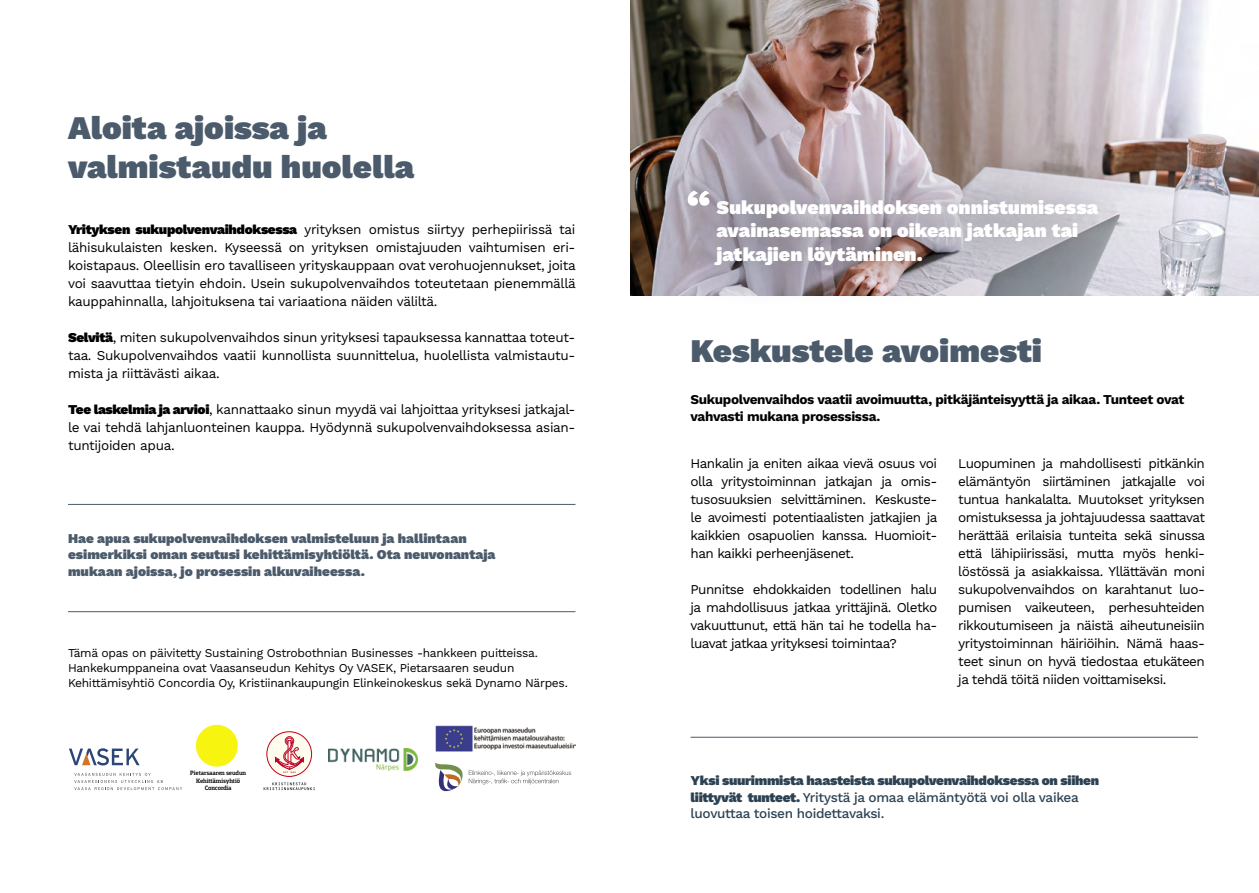
<style>
.page{position:relative;width:1259px;height:893px;background:#fff}
.page>*{position:absolute;margin:0;border:0;box-sizing:border-box;transform-origin:0 0}
.t1{font:900 33px/39.6px "Work Sans";color:#4b5b6b}
.t2{font:900 19.5px/23.4px "Work Sans";color:#fff}
.t3{font:13.5px/18px "Work Sans";letter-spacing:-.04em;color:#000;text-align:justify}
.t4{font:900 13.5px/16.2px "Work Sans";color:#4b5b6b}
.t5{font:900 13.5px/16.2px "Work Sans";letter-spacing:-.025em;color:#2c4253}
.t6{font:700 13.5px/16.2px "Work Sans";letter-spacing:-.025em;color:#000}
.t7{font:12px/15px "Work Sans";letter-spacing:-.025em;color:#000}
.t8{font:500 6.3px/7.6px "Dobra Slab";letter-spacing:-.015em;color:#040404;text-align:center}
.s1{font-weight:900}
.s2{font-weight:500}
</style>
<div class="page">
<img style="left:630px;top:0;width:629px;height:295px">
<div style="left:670px;top:154px;width:471px;height:155px;background:#000;opacity:.55"></div>
<div style="left:644px;top:147px;width:109px;height:104px;background:#000;opacity:.55"></div>
<svg style="left:688px;top:191px;width:21px;height:15px"></svg>
<hr style="left:690px;top:737px;width:508px;height:1px;background:#4b5b6b">
<hr style="left:68px;top:504px;width:507px;height:1px;background:#4b5b6b">
<hr style="left:68px;top:611px;width:507px;height:1px;background:#4b5b6b">
<svg style="left:74px;top:773px;width:108px;height:17px"></svg>
<svg style="left:69px;top:748px;width:71px;height:17px"></svg>
<div style="left:196px;top:725px;width:42px;height:42px;background:#f7f410;border-radius:50%"></div>
<svg style="left:469px;top:770px;width:102px;height:14px"></svg>
<svg style="left:435px;top:763px;width:28px;height:29px"></svg>
<img style="left:435px;top:725px;width:140px;height:26px">
<svg style="left:265px;top:730px;width:48px;height:48px"></svg>
<div style="left:267px;top:732px;width:44px;height:44px;background:#fffded;border-radius:50%"></div>
<div style="left:267px;top:731px;width:45px;height:46px;border:1px solid #be0027;border-radius:50%"></div>
<svg style="left:275px;top:736px;width:29px;height:37px"></svg>
<svg style="left:264px;top:782px;width:51px;height:8px"></svg>
<img style="left:328px;top:748px;width:90px;height:23px">
<h1 class="t1" style="left:68px;top:109px;width:348px">Aloita ajoissa ja valmistaudu huolella</h1>
<h2 class="t2" style="left:716px;top:197px;width:383px">Sukupolvenvaihdoksen onnistumisessa avainasemassa on oikean jatkajan tai jatkajien löytäminen.</h2>
<p class="t3" style="left:68px;top:221px;width:509px"><span class="s1">Yrityksen sukupolvenvaihdoksessa</span> yrityksen omistus siirtyy perhepiirissä tai lähisukulaisten kesken. Kyseessä on yrityksen omistajuuden vaihtumisen eri&shy;koistapaus. Oleellisin ero tavalliseen yrityskauppaan ovat verohuojennukset, joita voi saavuttaa tietyin ehdoin. Usein sukupolvenvaihdos toteutetaan pienemmällä kauppahinnalla, lahjoituksena tai variaationa näiden väliltä.</p>
<p class="t3" style="left:68px;top:329px;width:509px"><span class="s1">Selvitä</span>, miten sukupolvenvaihdos sinun yrityksesi tapauksessa kannattaa toteut&shy;taa. Sukupolvenvaihdos vaatii kunnollista suunnittelua, huolellista valmistautu&shy;mista ja riittävästi aikaa.</p>
<p class="t3" style="left:68px;top:401px;width:509px"><span class="s1">Tee laskelmia ja arvioi</span>, kannattaako sinun myydä vai lahjoittaa yrityksesi jatkajal&shy;le vai tehdä lahjanluonteinen kauppa. Hyödynnä sukupolvenvaihdoksessa asian&shy;tuntijoiden apua.</p>
<p class="t6" style="left:690px;top:392px;width:495px">Sukupolvenvaihdos vaatii avoimuutta, pitkäjänteisyyttä ja aikaa. Tunteet ovat vahvasti mukana prosessissa.</p>
<h1 class="t1" style="left:690px;top:332px;width:353px">Keskustele avoimesti</h1>
<p class="t4" style="left:68px;top:531px;width:429px">Hae apua sukupolvenvaihdoksen valmisteluun ja hallintaan esimerkiksi oman seutusi kehittämisyhtiöltä. Ota neuvonantaja mukaan ajoissa, jo prosessin alkuvaiheessa.</p>
<p class="t7" style="left:68px;top:646px;width:501px">Tämä opas on päivitetty Sustaining Ostrobothnian Businesses -hankkeen puitteissa.<br>Hankekumppaneina ovat Vaasanseudun Kehitys Oy VASEK, Pietarsaaren seudun<br>Kehittämisyhtiö Concordia Oy, Kristiinankaupungin Elinkeinokeskus sekä Dynamo Närpes.</p>
<p class="t8" style="left:190px;top:769px;width:57px">Pietarsaaren seudun<br>Kehittämisyhtiö<br>Concordia</p>
<p class="t3" style="left:690px;top:455px;width:248px">Hankalin ja eniten aikaa vievä osuus voi olla yritystoiminnan jatkajan ja omis&shy;tusosuuksien selvittäminen. Keskuste&shy;le avoimesti potentiaalisten jatkajien ja kaikkien osapuolien kanssa. Huomioit&shy;han kaikki perheenjäsenet.</p>
<p class="t3" style="left:690px;top:581px;width:248px">Punnitse ehdokkaiden todellinen halu ja mahdollisuus jatkaa yrittäjinä. Oletko vakuuttunut, että hän tai he todella ha&shy;luavat jatkaa yrityksesi toimintaa?</p>
<p class="t3" style="left:958px;top:455px;width:248px">Luopuminen ja mahdollisesti pitkänkin elämäntyön siirtäminen jatkajalle voi tuntua hankalalta. Muutokset yrityksen omistuksessa ja johtajuudessa saattavat herättää erilaisia tunteita sekä sinussa että lähipiirissäsi, mutta myös henki&shy;löstössä ja asiakkaissa. Yllättävän moni sukupolvenvaihdos on karahtanut luo&shy;pumisen vaikeuteen, perhesuhteiden rikkoutumiseen ja näistä aiheutuneisiin yritystoiminnan häiriöihin. Nämä haas&shy;teet sinun on hyvä tiedostaa etukäteen ja tehdä töitä niiden voittamiseksi.</p>
<p class="t5" style="left:690px;top:773px;width:410px">Yksi suurimmista haasteista sukupolvenvaihdoksessa on siihen liittyvät tunteet. <span class="s2">Yritystä ja omaa elämäntyötä voi olla vaikea luovuttaa toisen hoidettavaksi.</span></p>
</div>
